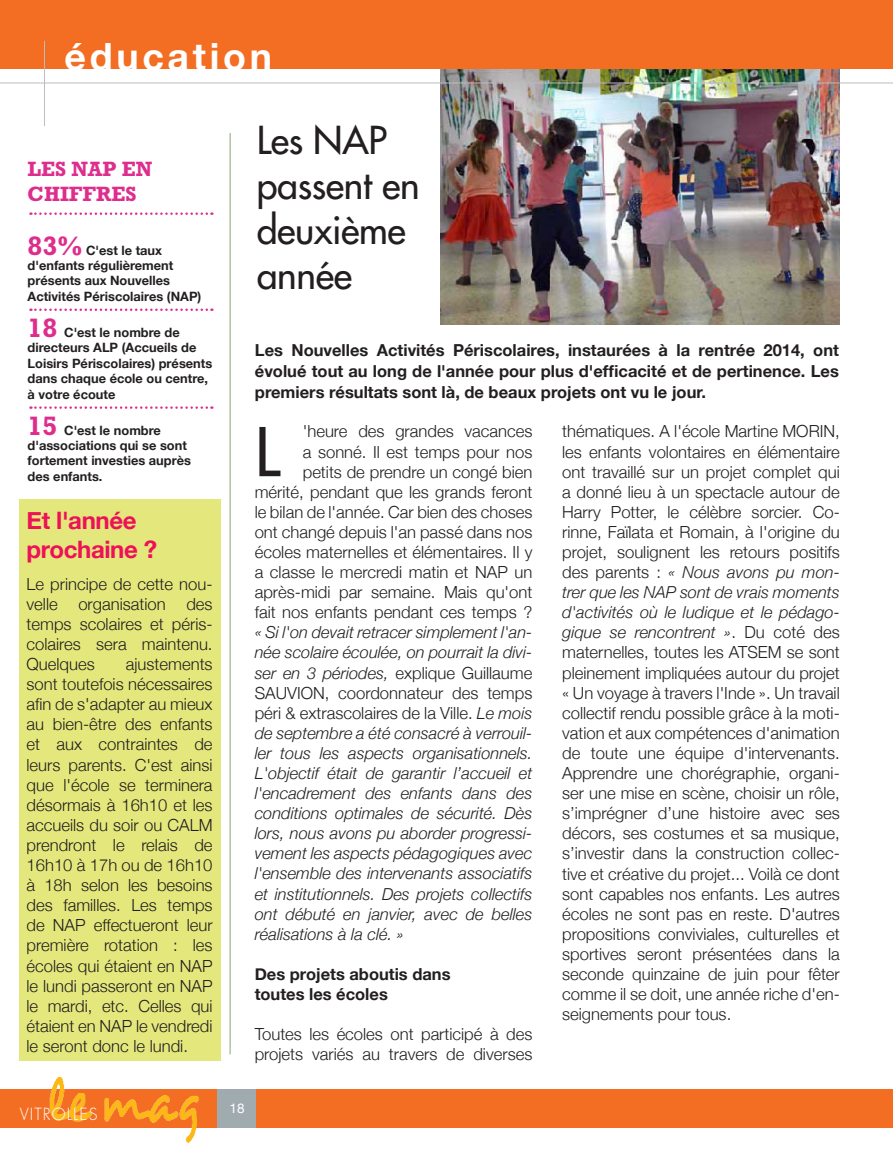
<style>
.page{position:relative;width:893px;height:1149px;background:#fff}
.page>*{position:absolute;margin:0;border:0;box-sizing:border-box;transform-origin:0 0}
.t1{font:65.25px "Futura";color:#231f20}
.t2{font:37.5px/45px "Futura";letter-spacing:-.01em;color:#231f20}
.t3{font:700 37.5px "Helvetica Neue";letter-spacing:.1em;color:#fff}
.t4{font:700 24px/28.8px "Helvetica Neue";letter-spacing:-.015em;color:#ee1059}
.t5{font:700 21px/25.2px "Rockwell Std";color:#de2e8d}
.t6{font:300 16.65px/20.1px "Helvetica Neue";color:#231f20;text-align:justify}
.t7{font:italic 300 16.5px/20.1px "Helvetica Neue";color:#231f20;text-align:justify}
.t8{font:700 16.5px/21px "Helvetica Neue";color:#231f20}
.t9{font:300 16.35px "Futura";letter-spacing:.065em;color:#fff}
.t10{font:13.5px "Helvetica Neue";color:#fff}
.t11{font:700 12.9px/15.5px "Helvetica Neue";color:#231f20}
.s1{font-family:"Rockwell Std";font-size:27px;color:#de2e8d}
.s2{font-style:italic;font-size:16.5px}
.s3{font-style:normal;font-size:16.65px}
</style>
<div class="page">
<div style="left:19px;top:499px;width:202px;height:561px;background:#e4e87c"></div>
<img style="left:440px;top:68px;width:400px;height:256px">
<div style="left:0;top:1089px;width:893px;height:38px;background:#f36e23"></div>
<img style="left:10px;top:1077px;width:190px;height:66px">
<div style="left:218px;top:1089px;width:38px;height:38px;background:#a0abb0"></div>
<div style="left:0;top:0;width:893px;height:68px;background:#f36e23"></div>
<hr style="left:0;top:83px;width:893px;height:1px;background:#bcbdc0">
<hr style="left:44px;top:41px;width:1px;height:85px;background:#bcbdc0">
<hr style="left:229px;top:133px;width:2px;height:920px;background:#b0c4a4">
<svg style="left:30px;top:212px;width:182px;height:3px"></svg>
<svg style="left:30px;top:308px;width:182px;height:3px"></svg>
<svg style="left:30px;top:406px;width:182px;height:3px"></svg>
<h2 class="t3" style="left:64px;top:33px;width:209px">éducation</h2>
<p class="t5" style="left:28px;top:156px;width:126px">LES NAP EN<br>CHIFFRES</p>
<p class="t11" style="left:28px;top:242px;width:175px"><span class="s1">83%</span> C'est le taux d'enfants régulièrement présents aux Nouvelles<br>Activités Périscolaires (NAP)</p>
<p class="t11" style="left:28px;top:324px;width:186px"><span class="s1">18</span> C'est le nombre de directeurs ALP (Accueils de<br>Loisirs Périscolaires) présents dans chaque école ou centre, à votre écoute</p>
<p class="t11" style="left:28px;top:422px;width:165px"><span class="s1">15</span> C'est le nombre d'associations qui se sont fortement investies auprès des enfants.</p>
<h3 class="t4" style="left:27px;top:505px;width:132px">Et l'année prochaine ?</h3>
<p class="t6" style="left:27px;top:573px;width:188px">Le principe de cette nou&shy;velle organisation des temps scolaires et péris&shy;colaires sera maintenu.<br>Quelques</p>
<p class="t6" style="left:27px;top:653px;width:188px;text-indent:99px">ajustements sont toutefois nécessaires afin de s'adapter au mieux au bien-être des enfants et aux contraintes de leurs parents. C'est ainsi que l'école se terminera désormais à 16h10 et les accueils du soir ou CALM prendront le relais de 16h10 à 17h ou de 16h10 à 18h selon les besoins des familles. Les temps de NAP effectueront leur première rotation : les écoles qui étaient en NAP le lundi passeront en NAP le mardi, etc. Celles qui étaient en NAP le vendredi le seront donc le lundi.</p>
<h2 class="t2" style="left:257px;top:117px;width:164px">Les NAP passent en deuxième année</h2>
<p class="t8" style="left:255px;top:339px;width:585px;text-align:justify">Les Nouvelles Activités Périscolaires, instaurées à la rentrée 2014, ont évolué tout au long de l'année pour plus d'efficacité et de pertinence. Les premiers résultats sont là, de beaux projets ont vu le jour.</p>
<p class="t6" style="left:255px;top:421px;width:279px;text-align:right">'heure des grandes vacances<br>a sonné. Il est temps pour nos<br>petits de prendre un congé bien mérité, pendant que les grands feront le bilan de l'année. Car bien des choses ont changé depuis l'an passé dans nos écoles maternelles et élémentaires. Il y a classe le mercredi matin et NAP un après-midi par semaine. Mais qu'ont fait nos enfants pendant ces temps ?</p>
<p class="t7" style="left:255px;top:622px;width:279px">« Si l'on devait retracer simplement l'an&shy;née scolaire écoulée, on pourrait la divi-</p>
<p class="t6" style="left:255px;top:662px;width:279px"><span class="s2">ser en 3 périodes,</span> explique Guillaume SAUVION, coordonnateur des temps péri &amp; extrascolaires de la Ville. <span class="s2">Le mois</span></p>
<p class="t7" style="left:255px;top:722px;width:279px">de septembre a été consacré à verrouil&shy;ler tous les aspects organisationnels.<br>L'objectif était de garantir l’accueil et l'encadrement des enfants dans des conditions optimales de sécurité. Dès lors, nous avons pu aborder progressi&shy;vement les aspects pédagogiques avec l'ensemble des intervenants associatifs et institutionnels. Des projets collectifs ont débuté en janvier, avec de belles réalisations à la clé. »</p>
<p class="t8" style="left:255px;top:963px;width:197px;line-height:20.1px">Des projets aboutis dans toutes les écoles</p>
<p class="t6" style="left:255px;top:1023px;width:279px">Toutes les écoles ont participé à des projets variés au travers de diverses</p>
<h1 class="t1" style="left:255px;top:409px;width:27px">L</h1>
<p class="t6" style="left:562px;top:421px;width:279px">thématiques. A l'école Martine MORIN, les enfants volontaires en élémentaire ont travaillé sur un projet complet qui a donné lieu à un spectacle autour de Harry Potter, le célèbre sorcier. Co&shy;rinne, Faïlata et Romain, à l'origine du projet, soulignent les retours positifs</p>
<p class="t7" style="left:562px;top:561px;width:279px"><span class="s3">des parents :</span> « Nous avons pu mon&shy;trer que les NAP sont de vrais moments d'activités où le ludique et le pédago&shy;gique se rencontrent »<span class="s3">. Du coté des</span></p>
<p class="t6" style="left:562px;top:642px;width:279px">maternelles, toutes les ATSEM se sont pleinement impliquées autour du projet « Un voyage à travers l'Inde ». Un travail collectif rendu possible grâce à la moti&shy;vation et aux compétences d'animation de toute une équipe d'intervenants.<br>Apprendre une chorégraphie, organi&shy;ser une mise en scène, choisir un rôle, s’imprégner d’une histoire avec ses décors, ses costumes et sa musique, s’investir dans la construction collec&shy;tive et créative du projet... Voilà ce dont sont capables nos enfants. Les autres écoles ne sont pas en reste. D'autres propositions conviviales, culturelles et sportives seront présentées dans la seconde quinzaine de juin pour fêter comme il se doit, une année riche d'en&shy;seignements pour tous.</p>
<p class="t9" style="left:20px;top:1103px;width:79px">VITROLLES</p>
<p class="t10" style="left:230px;top:1099px;width:17px">18</p>
</div>
